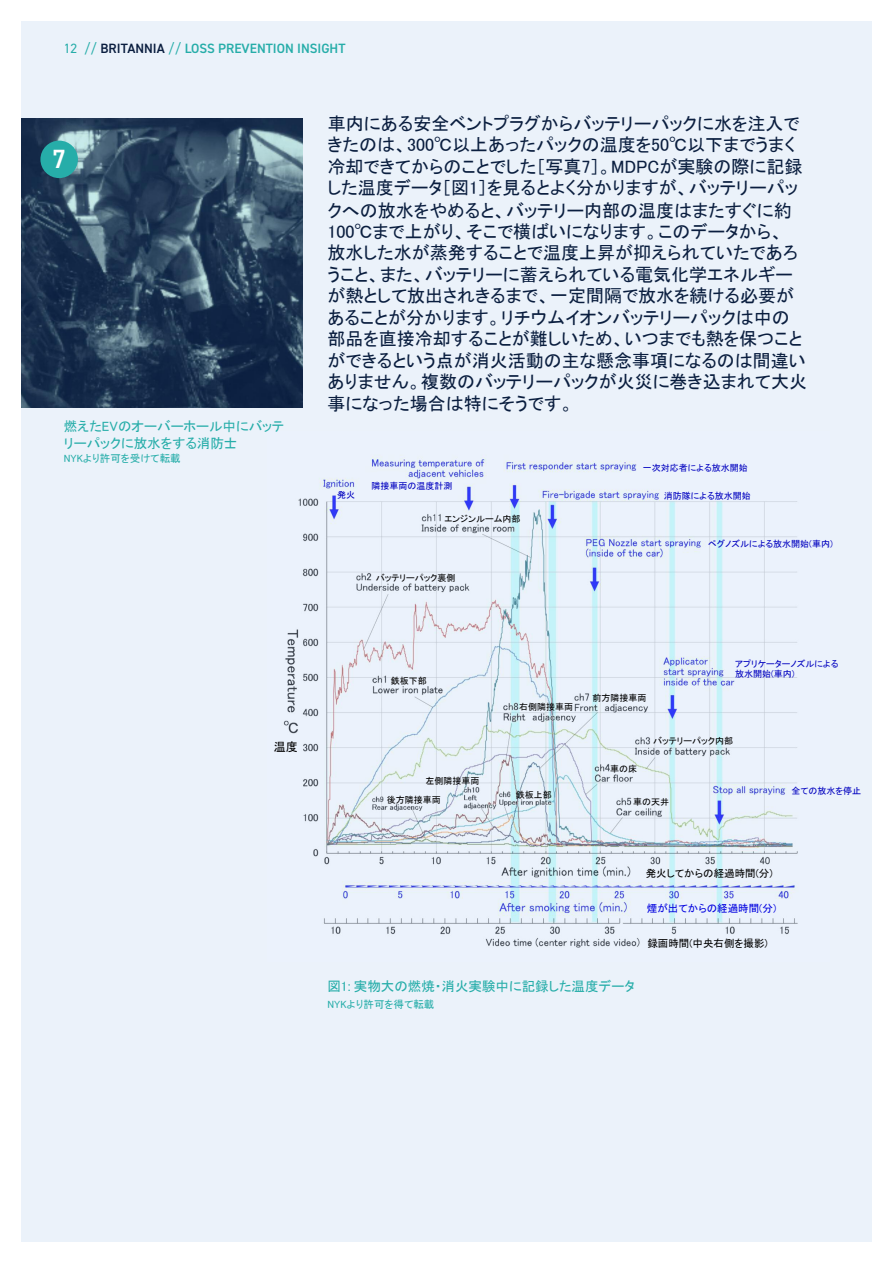
<style>
.page{position:relative;width:893px;height:1263px;background:#fff}
.page>*{position:absolute;margin:0;border:0;box-sizing:border-box;transform-origin:0 0}
.t1{font:600 26.4px "DIN2014";color:#fff}
.t2{font:18px/21.6px "MS P Gothic";color:#0a1e3f}
.t3{font:13.5px/17.1px "MS P Gothic";color:#26ada9}
.t4{font:600 13.5px "DIN2014";color:#26ada9}
.t5{font:12px "MS P Gothic";color:#000}
.t6{font:10.5px "MS P Gothic";color:#000}
.t7{font:10.5px "MS P Gothic";color:#26ada9}
.t8{font:10.5px "MS P Gothic";color:#0000df}
.t9{font:9px/10.8px "MS P Gothic";color:#0000bf}
.t10{font:9px "MS P Gothic";color:#000}
.s1{font-weight:400}
.s2{color:#0a1e3f}
.s3{font-family:"DIN2014"}
</style>
<div class="page">
<div style="left:21px;top:21px;width:851px;height:1221px;background:#ebf2fa"></div>
<img style="left:21px;top:119px;width:281px;height:288px">
<img style="left:283px;top:458px;width:515px;height:490px">
<div style="left:40px;top:141px;width:38px;height:37px;background:#26ada9;border-radius:50%"></div>
<p class="t4" style="left:64px;top:44px;width:283px"><span class="s1">12 //</span> <span class="s2">BRITANNIA</span> <span class="s1">//</span> LOSS PREVENTION INSIGHT</p>
<h1 class="t1" style="left:52px;top:150px;width:15px">7</h1>
<p class="t3" style="left:64px;top:417px;width:222px">燃えたEVのオーバーホール中にバッテリーパックに放水をする消防士</p>
<p class="t7" style="left:64px;top:453px;width:118px">NYKより許可を受けて転載</p>
<p class="t5" style="left:274px;top:741px;width:25px">温度</p>
<p class="t2" style="left:327px;top:113px;width:481px">車内にある安全ベントプラグからバッテリーパックに水を注入できたのは、300℃以上あったパックの温度を50℃以下までうまく冷却できてからのことでした［写真7］。MDPCが実験の際に記録した温度データ［図1］を見るとよく分かりますが、バッテリーパックへの放水をやめると、バッテリー内部の温度はまたすぐに約100℃まで上がり、そこで横ばいになります。このデータから、<br>放水した水が蒸発することで温度上昇が抑えられていたであろうこと、また、バッテリーに蓄えられている電気化学エネルギーが熱として放出されきるまで、一定間隔で放水を続ける必要があることが分かります。リチウムイオンバッテリーパックは中の部品を直接冷却することが難しいため、いつまでも熱を保つことができるという点が消火活動の主な懸念事項になるのは間違いありません。複数のバッテリーパックが火災に巻き込まれて大火事になった場合は特にそうです。</p>
<p class="t9" style="left:337px;top:490px;width:19px">発火</p>
<p class="t9" style="left:372px;top:480px;width:82px">隣接車両の温度計測</p>
<p class="t10" style="left:444px;top:514px;width:78px">エンジンルーム内部</p>
<p class="t10" style="left:376px;top:573px;width:81px">バッテリーパック裏側</p>
<p class="t9" style="left:643px;top:462px;width:107px">一次対応者による放水開始</p>
<p class="t9" style="left:664px;top:490px;width:89px">消防隊による放水開始</p>
<p class="t9" style="left:708px;top:539px;width:126px">ペグノズルによる放水開始(車内)</p>
<p class="t10" style="left:391px;top:676px;width:37px">鉄板下部</p>
<p class="t10" style="left:425px;top:776px;width:55px">左側隣接車両</p>
<p class="t10" style="left:387px;top:795px;width:55px">後方隣接車両</p>
<p class="t10" style="left:519px;top:703px;width:55px">右側隣接車両</p>
<p class="t10" style="left:516px;top:790px;width:37px">鉄板上部</p>
<p class="t10" style="left:592px;top:693px;width:55px">前方隣接車両</p>
<p class="t9" style="left:735px;top:658px;width:105px">アプリケーターノズルによる放水開始(車内)</p>
<p class="t10" style="left:653px;top:736px;width:81px">バッテリーパック内部</p>
<p class="t10" style="left:610px;top:764px;width:28px">車の床</p>
<p class="t10" style="left:633px;top:797px;width:37px">車の天井</p>
<p class="t9" style="left:791px;top:785px;width:71px">全ての放水を停止</p>
<p class="t6" style="left:646px;top:868px;width:128px">発火してからの経過時間(分)</p>
<p class="t8" style="left:647px;top:902px;width:131px">煙が出てからの経過時間(分)</p>
<p class="t6" style="left:647px;top:938px;width:122px">録画時間(中央右側を撮影)</p>
<p class="t3" style="left:327px;top:978px;width:309px">図1<span class="s3">:</span> 実物大の燃焼・消火実験中に記録した温度データ</p>
<p class="t7" style="left:327px;top:999px;width:109px">NYKより許可を得て転載</p>
</div>
